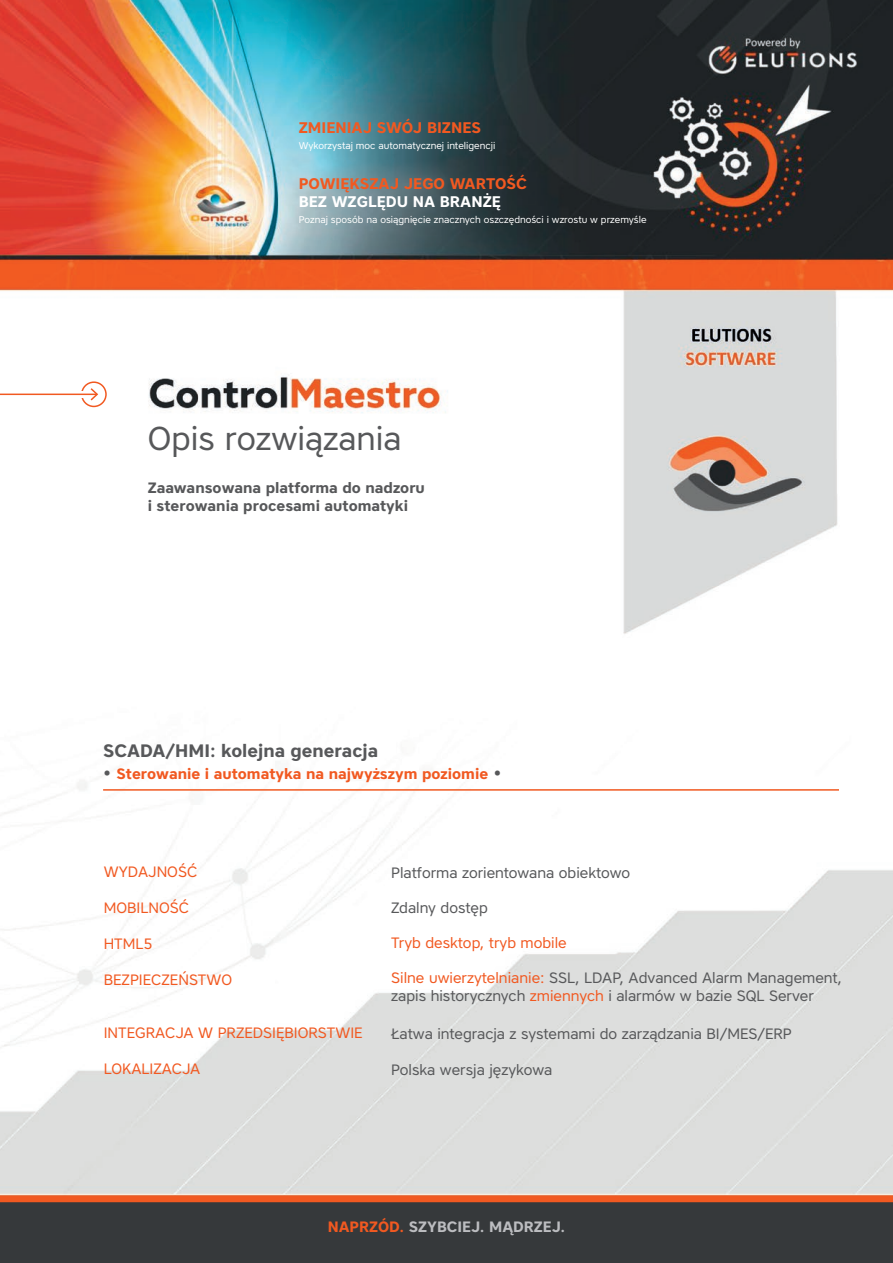
<style>
.page{position:relative;width:893px;height:1263px;background:#fff}
.page>*{position:absolute;margin:0;border:0;box-sizing:border-box;transform-origin:0 0}
.t1{font:33px "Core Sans A45";color:#57585a}
.t2{font:700 18px "Core Sans A65";color:#57585a}
.t3{font:700 15.45px "Core Sans A65";color:#f15921}
.t4{font:700 15.45px "Core Sans A65";color:#fff}
.t5{font:15px/18px "Core Sans A45";color:#57585a}
.t6{font:15px "Core Sans A45";color:#f15921}
.t7{font:700 15px/18px "Core Sans A65";color:#57585a}
.t8{font:700 15px "Core Sans A65";color:#f15921}
.t9{font:700 15px "Core Sans A65";color:#bcbdc0}
.t10{font:9.75px "Core Sans A45";color:#fff}
.s1{font-size:18px;color:#57585a}
.s2{color:#f15921}
</style>
<div class="page">
<img style="left:0;top:0;width:893px;height:1196px">
<hr style="left:103px;top:789px;width:736px;height:2px;background:#f15921">
<div style="left:81px;top:381px;width:26px;height:26px;border:2px solid #f15921;border-radius:50%"></div>
<svg style="left:76px;top:391px;width:10px;height:7px"></svg>
<hr style="left:0;top:394px;width:97px;height:1px;background:#f15921">
<svg style="left:89px;top:387px;width:10px;height:15px"></svg>
<div style="left:0;top:1199px;width:893px;height:64px;background:#36393b"></div>
<div style="left:0;top:1196px;width:893px;height:6px;background:#f15921"></div>
<p class="t3" style="left:299px;top:118px;width:184px">ZMIENIAJ SWÓJ BIZNES</p>
<p class="t10" style="left:299px;top:139px;width:198px">Wykorzystaj moc automatycznej inteligencji</p>
<p class="t3" style="left:299px;top:173px;width:230px">POWIĘKSZAJ JEGO WARTOŚĆ</p>
<p class="t4" style="left:299px;top:192px;width:204px">BEZ WZGLĘDU NA BRANŻĘ</p>
<p class="t10" style="left:299px;top:213px;width:349px">Poznaj sposób na osiągnięcie znacznych oszczędności i wzrostu w przemyśle</p>
<h1 class="t1" style="left:148px;top:417px;width:255px">Opis rozwiązania</h1>
<p class="t7" style="left:148px;top:478px;width:279px">Zaawansowana platforma do nadzoru i sterowania procesami automatyki</p>
<p class="t2" style="left:103px;top:739px;width:277px">SCADA/HMI: kolejna generacja</p>
<p class="t8" style="left:103px;top:764px;width:400px"><span class="s1">•</span> Sterowanie i automatyka na najwyższym poziomie <span class="s1">•</span></p>
<p class="t6" style="left:104px;top:862px;width:95px">WYDAJNOŚĆ</p>
<p class="t6" style="left:104px;top:898px;width:87px">MOBILNOŚĆ</p>
<p class="t6" style="left:104px;top:934px;width:50px">HTML5</p>
<p class="t6" style="left:104px;top:970px;width:130px">BEZPIECZEŃSTWO</p>
<p class="t6" style="left:104px;top:1023px;width:261px">INTEGRACJA W PRZEDSIĘBIORSTWIE</p>
<p class="t6" style="left:104px;top:1059px;width:98px">LOKALIZACJA</p>
<p class="t5" style="left:391px;top:863px;width:241px">Platforma zorientowana obiektowo</p>
<p class="t5" style="left:391px;top:898px;width:98px">Zdalny dostęp</p>
<p class="t6" style="left:391px;top:933px;width:177px">Tryb desktop, tryb mobile</p>
<p class="t5" style="left:391px;top:968px;width:452px"><span class="s2">Silne uwierzytelnianie:</span> SSL, LDAP, Advanced Alarm Management, zapis historycznych <span class="s2">zmiennych</span> i alarmów w bazie SQL Server</p>
<p class="t5" style="left:391px;top:1024px;width:402px">Łatwa integracja z systemami do zarządzania BI/MES/ERP</p>
<p class="t5" style="left:391px;top:1060px;width:163px">Polska wersja językowa</p>
<p class="t9" style="left:328px;top:1217px;width:239px"><span class="s2">NAPRZÓD.</span> SZYBCIEJ. MĄDRZEJ.</p>
</div>
